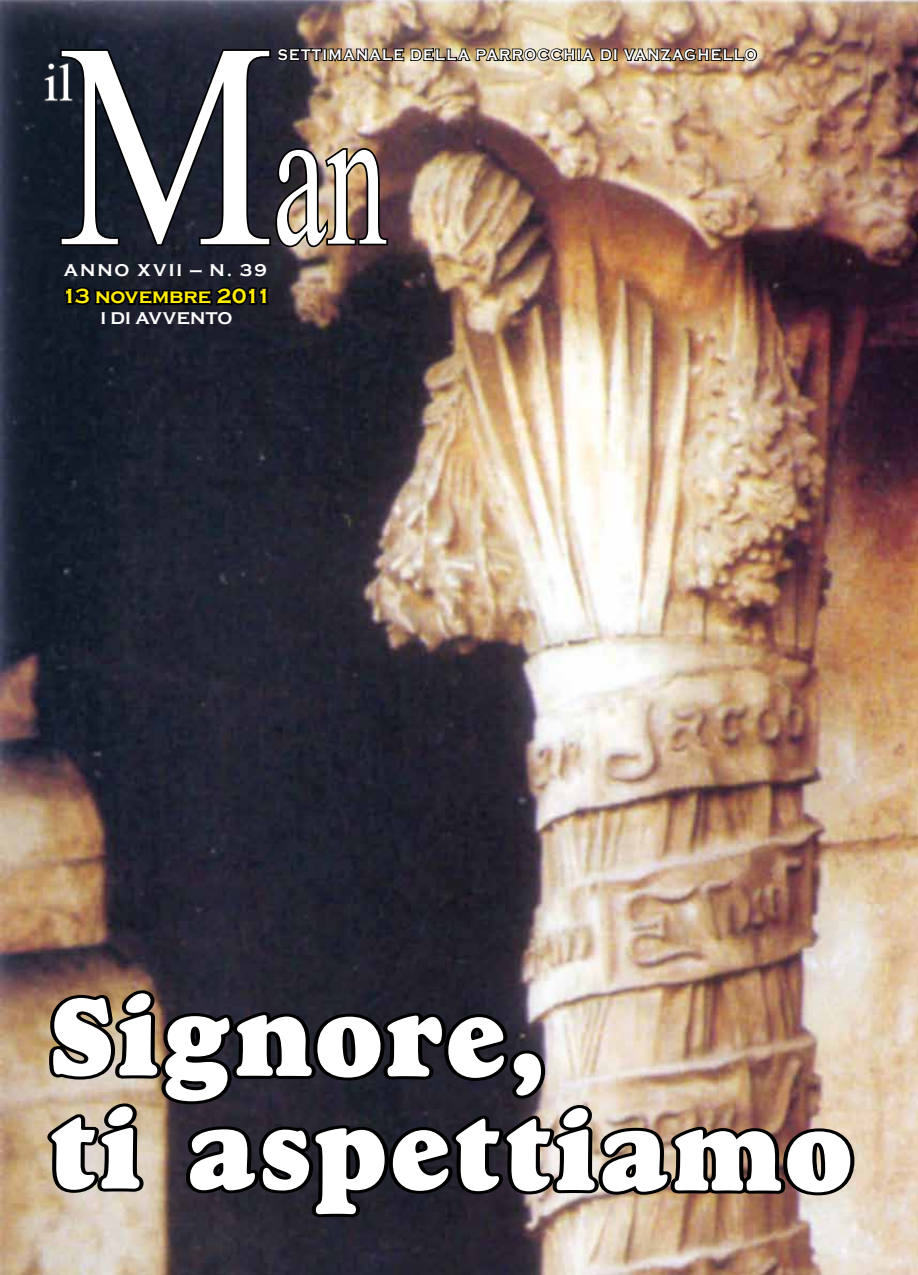
<style>
.page{position:relative;width:918px;height:1275px;background:#fff}
.page>*{position:absolute;margin:0;border:0;box-sizing:border-box;transform-origin:0 0}
.t1{font:291.9px "Times New Roman";color:#fff;scale:.83 1}
.t2{font:203.7px "Times New Roman";color:#fff;scale:.59 1}
.t3{font:113.75px/113.6px "Goudy Heavyface BT";letter-spacing:.02em;color:#fff}
.t4{font:52.5px "Times New Roman";color:#fff}
.t5{font:700 21px "Copperplate Gothic";letter-spacing:-.085em;color:#ffed00}
.t6{font:700 17.5px "Copperplate Gothic";letter-spacing:.04em;color:#fff}
.t7{font:700 17.5px "Copperplate Gothic";letter-spacing:.01em;color:#fff}
.t8{font:700 15.75px "Copperplate Gothic";letter-spacing:.1em;color:#fff;scale:.88 1}
</style>
<div class="page">
<img style="left:0;top:0;width:918px;height:1275px">
<svg style="left:43px;top:990px;width:47px;height:94px;background:#7b6a55"></svg>
<svg style="left:155px;top:0;width:18px;height:1007px;background:#222332"></svg>
<svg style="left:40px;top:1110px;width:50px;height:86px;background:#928677"></svg>
<svg style="left:90px;top:0;width:65px;height:1197px;background:#3c393f"></svg>
<svg style="left:155px;top:1007px;width:404px;height:215px;background:#252228"></svg>
<img style="left:545px;top:0;width:65px;height:1198px">
<img style="left:593px;top:1122px;width:266px;height:77px">
<svg style="left:62px;top:282px;width:209px;height:28px;background:#0d0f16"></svg>
<img style="left:43px;top:42px;width:715px;height:207px">
<h1 class="t1" style="left:58px;top:-50px;width:262px">M</h1>
<p class="t8" style="left:278px;top:46px;width:546px">SETTIMANALE DELLA PARROCCHIA DI VANZAGHELLO</p>
<h3 class="t4" style="left:44px;top:47px;width:31px">il</h3>
<h2 class="t2" style="left:273px;top:39px;width:195px">an</h2>
<p class="t6" style="left:64px;top:261px;width:204px">ANNO XVII — N. 39</p>
<h3 class="t5" style="left:62px;top:284px;width:211px">13 NOVEMBRE 2011</h3>
<p class="t7" style="left:100px;top:309px;width:134px">I DI AVVENTO</p>
<h3 class="t3" style="left:48px;top:980px;width:806px">Signore,<br>ti aspettiamo</h3>
</div>
